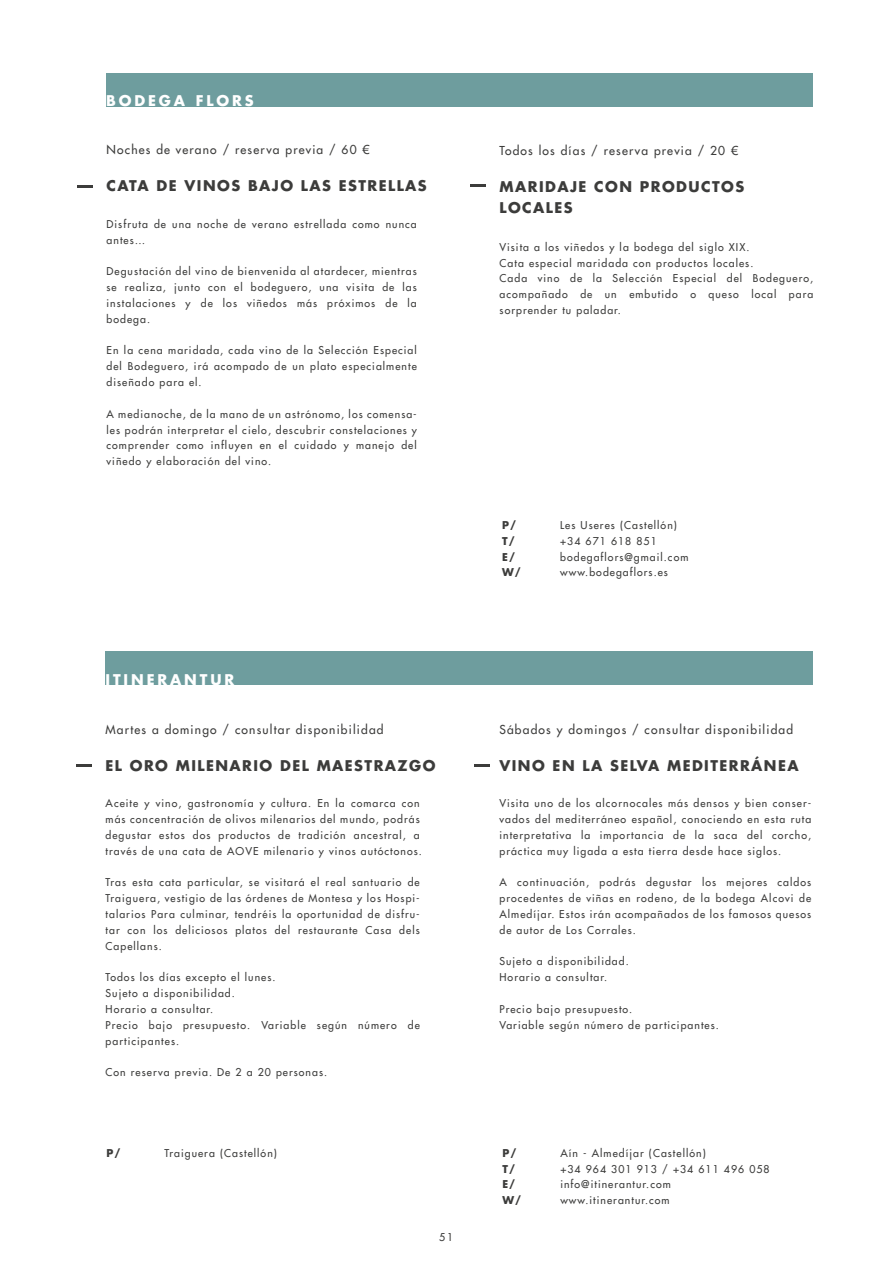
<style>
.page{position:relative;width:893px;height:1263px;background:#fff}
.page>*{position:absolute;margin:0;border:0;box-sizing:border-box;transform-origin:0 0}
.t1{font:700 14.4px/21.3px "Futura LT";letter-spacing:.1em;color:#3c3c3b}
.t2{font:700 14.4px "Futura LT";letter-spacing:.2em;color:#fff}
.t3{font:12px "Futura LT";letter-spacing:.1em;color:#3c3c3b}
.t4{font:10.5px/15.8px "Futura LT";letter-spacing:.1em;color:#3c3c3b}
.t5{font:700 10.5px/15.8px "Futura LT";color:#3c3c3b}
</style>
<div class="page">
<div style="left:106px;top:651px;width:707px;height:34px;background:#6e9d9e"></div>
<svg style="left:76px;top:764px;width:16px;height:2px"></svg>
<svg style="left:474px;top:764px;width:16px;height:2px"></svg>
<div style="left:107px;top:74px;width:706px;height:33px;background:#6e9d9e"></div>
<svg style="left:470px;top:185px;width:16px;height:2px"></svg>
<svg style="left:77px;top:186px;width:16px;height:2px"></svg>
<h1 class="t2" style="left:106px;top:91px;width:149px">BODEGA FLORS</h1>
<p class="t3" style="left:107px;top:142px;width:264px">Noches de verano / reserva previa / 60 €</p>
<h1 class="t1" style="left:107px;top:175px;width:322px">CATA DE VINOS BAJO LAS ESTRELLAS</h1>
<p class="t4" style="left:107px;top:216px;width:312px">Disfruta de una noche de verano estrellada como nunca antes…</p>
<p class="t4" style="left:107px;top:263px;width:312px;text-align:justify">Degustación del vino de bienvenida al atardecer, mientras se realiza, junto con el bodeguero, una visita de las instalaciones y de los viñedos más próximos de la bodega.</p>
<p class="t4" style="left:107px;top:343px;width:312px;text-align:justify">En la cena maridada, cada vino de la Selección Especial del Bodeguero, irá acompado de un plato especialmente diseñado para el.</p>
<p class="t4" style="left:107px;top:406px;width:312px;text-align:justify">A medianoche, de la mano de un astrónomo, los comensa&shy;les podrán interpretar el cielo, descubrir constelaciones y comprender como influyen en el cuidado y manejo del viñedo y elaboración del vino.</p>
<h1 class="t2" style="left:106px;top:670px;width:130px">ITINERANTUR</h1>
<p class="t3" style="left:106px;top:721px;width:280px">Martes a domingo / consultar disponibilidad</p>
<h1 class="t1" style="left:106px;top:754px;width:331px">EL ORO MILENARIO DEL MAESTRAZGO</h1>
<p class="t4" style="left:106px;top:795px;width:318px">Aceite y vino, gastronomía y cultura. En la comarca con más concentración de olivos milenarios del mundo, podrás degustar estos dos productos de tradición ancestral, a través de una cata de AOVE milenario y vinos autóctonos.</p>
<p class="t4" style="left:106px;top:874px;width:316px;text-align:justify">Tras esta cata particular, se visitará el real santuario de Traiguera, vestigio de las órdenes de Montesa y los Hospi&shy;talarios Para culminar, tendréis la oportunidad de disfru&shy;tar con los deliciosos platos del restaurante Casa dels Capellans.</p>
<p class="t4" style="left:106px;top:969px;width:316px">Todos los días excepto el lunes.<br>Sujeto a disponibilidad.<br>Horario a consultar.<br>Precio bajo presupuesto. Variable según número de participantes.</p>
<p class="t4" style="left:106px;top:1064px;width:223px">Con reserva previa. De 2 a 20 personas.</p>
<p class="t5" style="left:107px;top:1145px;width:16px">P/</p>
<p class="t4" style="left:164px;top:1145px;width:114px">Traiguera (Castellón)</p>
<p class="t4" style="left:439px;top:1229px;width:16px">51</p>
<p class="t3" style="left:500px;top:143px;width:240px">Todos los días / reserva previa / 20 €</p>
<h1 class="t1" style="left:500px;top:176px;width:246px">MARIDAJE CON PRODUCTOS<br>LOCALES</h1>
<p class="t4" style="left:500px;top:239px;width:315px">Visita a los viñedos y la bodega del siglo XIX.<br>Cata especial maridada con productos locales.<br>Cada vino de la Selección Especial del Bodeguero, acompañado de un embutido o queso local para sorprender tu paladar.</p>
<p class="t5" style="left:502px;top:517px;width:20px">P/<br>T/<br>E/<br>W/</p>
<p class="t4" style="left:560px;top:517px;width:130px">Les Useres (Castellón) +34 671 618 851 bodegaflors@gmail.com www.bodegaflors.es</p>
<p class="t3" style="left:499px;top:721px;width:295px">Sábados y domingos / consultar disponibilidad</p>
<h1 class="t1" style="left:499px;top:754px;width:301px">VINO EN LA SELVA MEDITERRÁNEA</h1>
<p class="t4" style="left:499px;top:795px;width:313px;text-align:justify">Visita uno de los alcornocales más densos y bien conser&shy;vados del mediterráneo español, conociendo en esta ruta interpretativa la importancia de la saca del corcho, práctica muy ligada a esta tierra desde hace siglos.</p>
<p class="t4" style="left:499px;top:874px;width:313px;text-align:justify">A continuación, podrás degustar los mejores caldos procedentes de viñas en rodeno, de la bodega Alcovi de Almedíjar. Estos irán acompañados de los famosos quesos de autor de Los Corrales.</p>
<p class="t4" style="left:499px;top:953px;width:131px">Sujeto a disponibilidad.<br>Horario a consultar.</p>
<p class="t4" style="left:499px;top:1001px;width:221px">Precio bajo presupuesto.<br>Variable según número de participantes.</p>
<p class="t5" style="left:502px;top:1145px;width:20px">P/<br>T/<br>E/<br>W/</p>
<p class="t4" style="left:560px;top:1145px;width:211px">Aín - Almedíjar (Castellón)<br>+34 964 301 913 / +34 611 496 058 info@itinerantur.com www.itinerantur.com</p>
</div>
